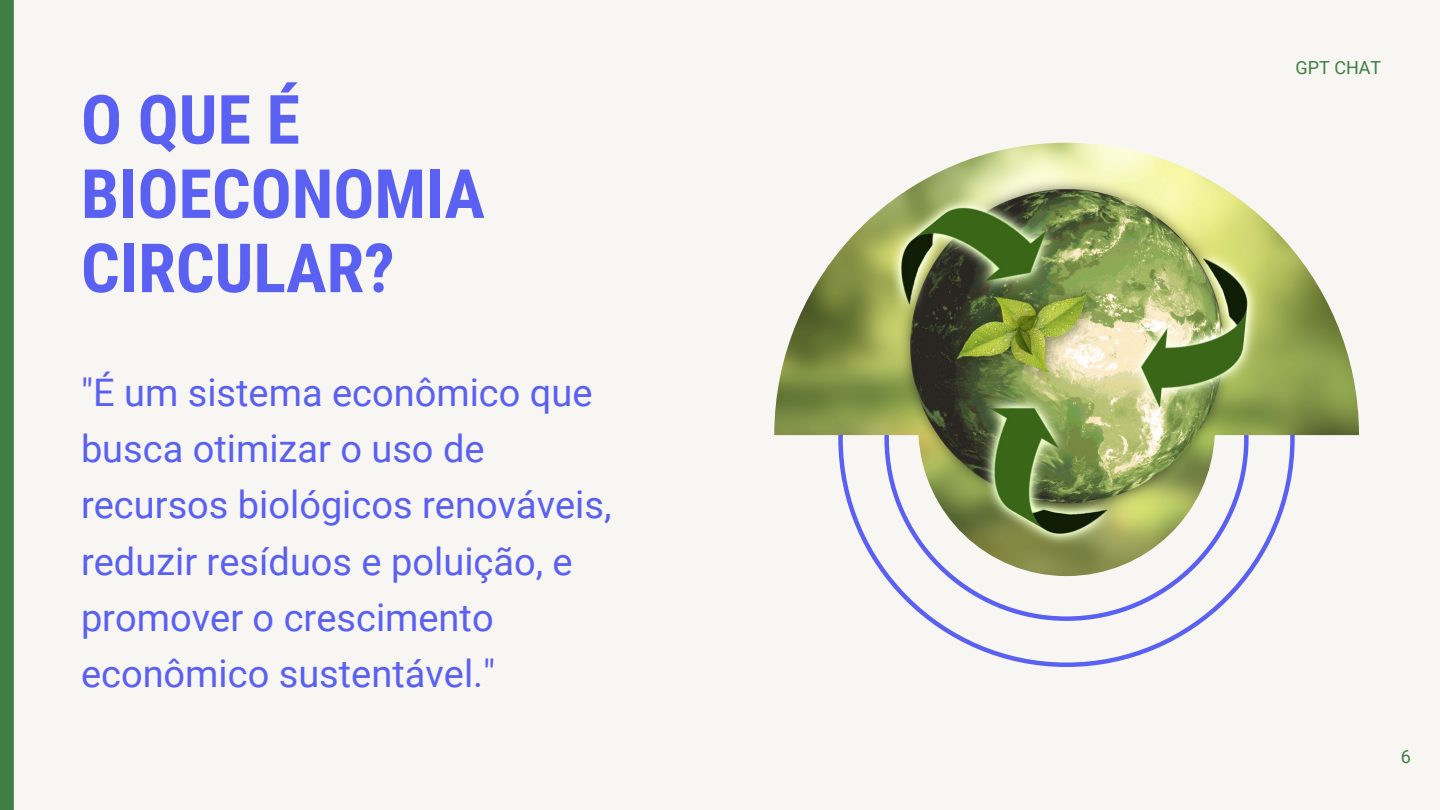
<style>
.page{position:relative;width:1440px;height:810px;background:#f8f6f2}
.page>*{position:absolute;margin:0;border:0;box-sizing:border-box;transform-origin:0 0}
.t1{font:700 68px/74.2px "Roboto Condensed";color:#5a60f1}
.t2{font:38px/56.2px "Roboto";color:#5a60f1}
.t3{font:18px "Roboto";color:#3f7e44}
</style>
<div class="page">
<svg style="left:884px;top:576px;width:365px;height:91px"></svg>
<img style="left:774px;top:143px;width:585px;height:433px">
<div style="left:0;top:0;width:14px;height:810px;background:#3f7e44"></div>
<h1 class="t1" style="left:81px;top:83px;width:405px">OQUEÉ<br>BIOECONOMIA<br>CIRCULAR?</h1>
<p class="t2" style="left:81px;top:365px;width:532px">"É um sistema econômico que busca otimizar o uso de recursos biológicos renováveis, reduzir resíduos e poluição, e promover o crescimento econômico sustentável."</p>
<p class="t3" style="left:1296px;top:58px;width:87px">GPT CHAT</p>
<p class="t3" style="left:1401px;top:746px;width:12px">6</p>
</div>
